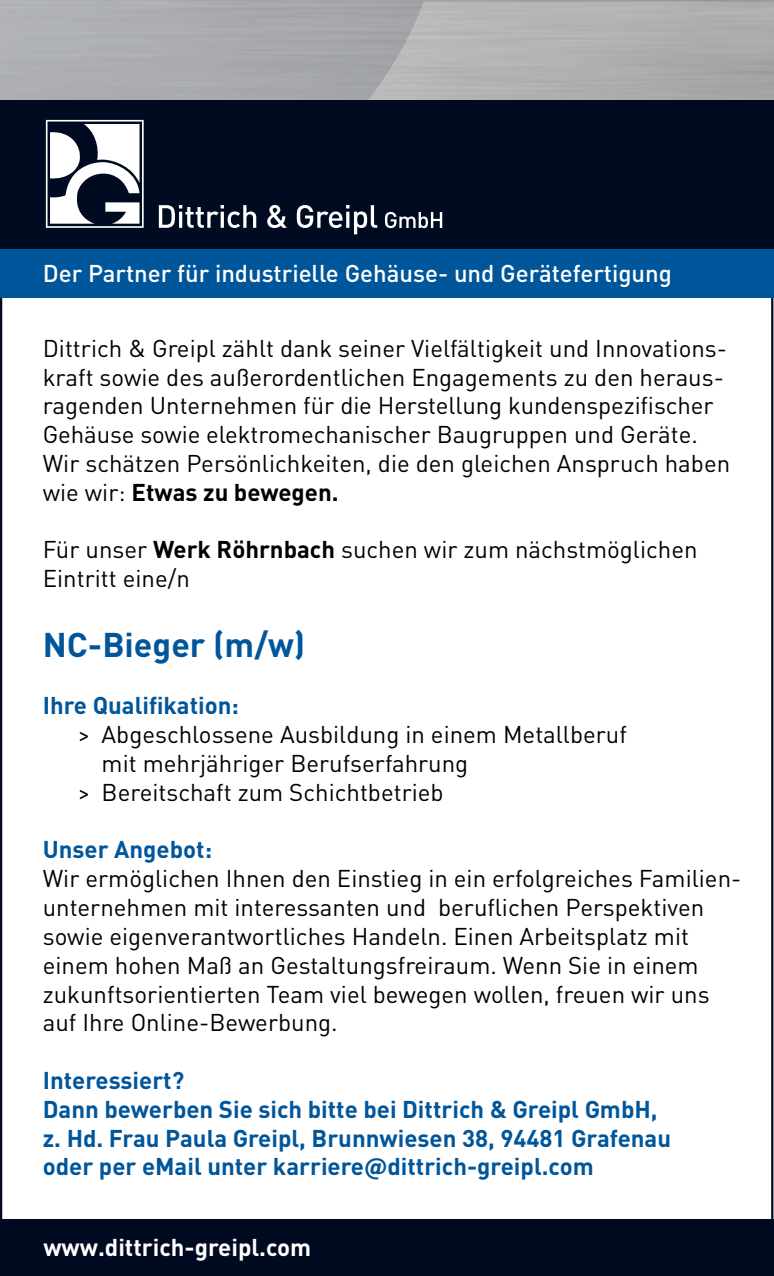
<style>
.page{position:relative;width:774px;height:1276px;background:#fff}
.page>*{position:absolute;margin:0;border:0;box-sizing:border-box;transform-origin:0 0}
.t1{font:700 33.9px "DIN Pro";color:#00569b}
.t2{font:24px/28.8px "DIN Pro";color:#000}
.t3{font:700 24px/28.8px "DIN Pro";color:#00569b}
.t4{font:500 24px "DIN Pro";color:#fff}
.t5{font:700 24px "DIN Pro";color:#fff}
.s1{font-weight:700}
</style>
<div class="page">
<svg style="left:0;top:0;width:774px;height:100px;background:#acadaf"></svg>
<div style="left:0;top:1219px;width:774px;height:57px;background:#000a20"></div>
<div style="left:0;top:100px;width:774px;height:149px;background:#000a20"></div>
<div style="left:0;top:249px;width:774px;height:49px;background:#00569b"></div>
<svg style="left:159px;top:205px;width:97px;height:23px"></svg>
<svg style="left:267px;top:205px;width:20px;height:23px"></svg>
<svg style="left:297px;top:205px;width:80px;height:29px"></svg>
<svg style="left:385px;top:211px;width:58px;height:17px"></svg>
<svg style="left:46px;top:120px;width:98px;height:108px"></svg>
<p class="t4" style="left:43px;top:258px;width:631px">Der Partner für industrielle Gehäuse- und Gerätefertigung</p>
<p class="t2" style="left:43px;top:333px;width:689px">Dittrich &amp; Greipl zählt dank seiner Vielfältigkeit und Innovations&shy;kraft sowie des außerordentlichen Engagements zu den heraus&shy;ragenden Unternehmen für die Herstellung kundenspezifischer Gehäuse sowie elektromechanischer Baugruppen und Geräte.<br>Wir schätzen Persönlichkeiten, die den gleichen Anspruch haben wie wir: <span class="s1">Etwas zu bewegen.</span></p>
<p class="t2" style="left:43px;top:535px;width:656px">Für unser <span class="s1">Werk Röhrnbach</span> suchen wir zum nächstmöglichen<br>Eintritt eine/n</p>
<h1 class="t1" style="left:43px;top:621px;width:264px">NC-Bieger (m/w)</h1>
<p class="t3" style="left:43px;top:690px;width:198px">Ihre Qualifikation:</p>
<p class="t2" style="left:78px;top:719px;width:551px">&gt; Abgeschlossene Ausbildung in einem Metallberuf</p>
<p class="t2" style="left:102px;top:748px;width:368px">mit mehrjähriger Berufserfahrung</p>
<p class="t2" style="left:78px;top:777px;width:367px">&gt; Bereitschaft zum Schichtbetrieb</p>
<p class="t3" style="left:43px;top:834px;width:171px">Unser Angebot:</p>
<p class="t2" style="left:43px;top:863px;width:700px">Wir ermöglichen Ihnen den Einstieg in ein erfolgreiches Familien&shy;unternehmen mit interessanten und beruflichen Perspektiven sowie eigenverantwortliches Handeln. Einen Arbeitsplatz mit einem hohen Maß an Gestaltungsfreiraum. Wenn Sie in einem zukunftsorientierten Team viel bewegen wollen, freuen wir uns auf Ihre Online-Bewerbung.</p>
<p class="t3" style="left:43px;top:1065px;width:630px">Interessiert?<br>Dann bewerben Sie sich bitte bei Dittrich &amp; Greipl GmbH, z. Hd. Frau Paula Greipl, Brunnwiesen 38, 94481 Grafenau oder per eMail unter karriere@dittrich-greipl.com</p>
<p class="t5" style="left:43px;top:1230px;width:269px">www.dittrich-greipl.com</p>
</div>
